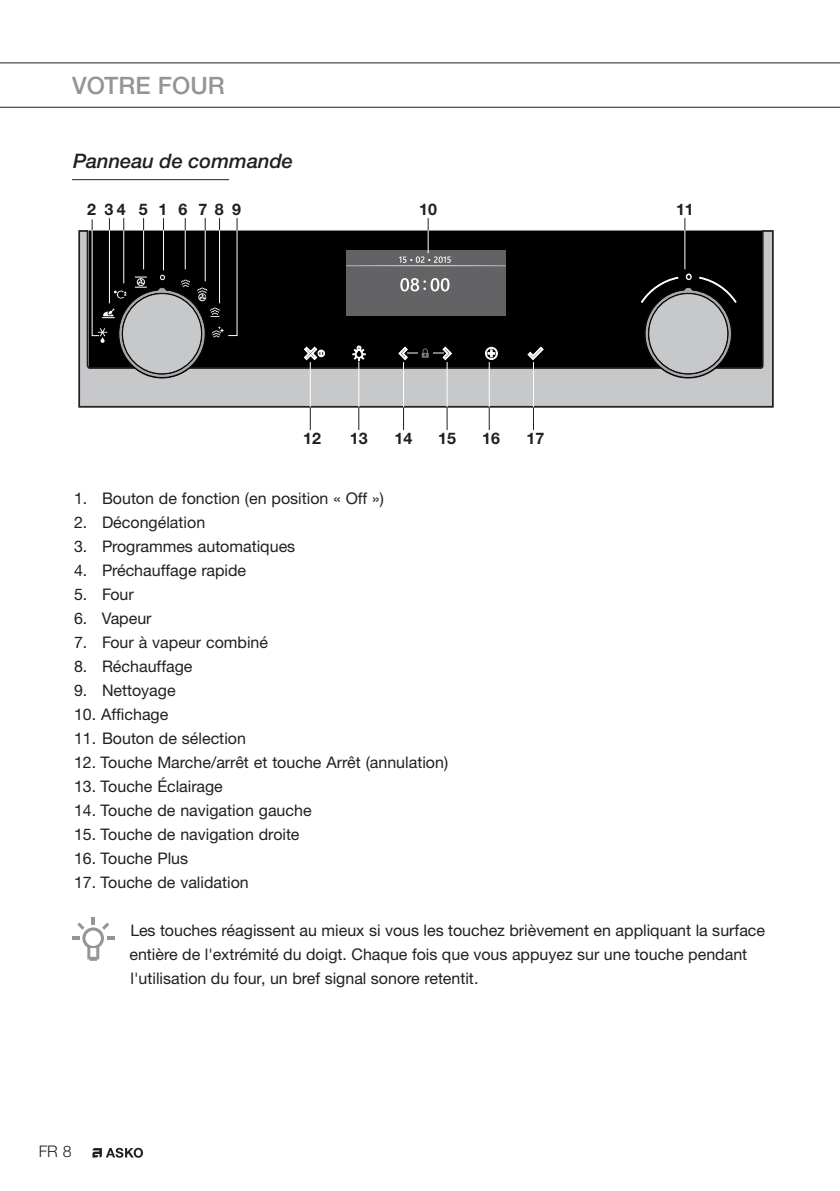
<style>
.page{position:relative;width:840px;height:1191px;background:#fff}
.page>*{position:absolute;margin:0;border:0;box-sizing:border-box;transform-origin:0 0}
.t1{font:500 24px "Helvetica Neue LTW1 G";color:#939598}
.Header_underlined{font:italic 500 20px "Helvetica Neue LTW1 G";color:#231f20}
.General_text__Attent{font:16px/24px "Helvetica Neue LTW1 G";color:#231f20}
.Platte_tekst_vet{font:700 16px "Helvetica Neue LTW1 G";color:#231f20}
.t2{font:300 16px "Helvetica Neue LT Std";color:#231f20}
</style>
<div class="page">
<hr style="left:0;top:62px;width:839px;height:1px;background:#231f20">
<hr style="left:0;top:107px;width:839px;height:1px;background:#231f20">
<svg style="left:92px;top:1147px;width:51px;height:10px"></svg>
<hr style="left:72px;top:179px;width:157px;height:1px;background:#231f20">
<svg style="left:78px;top:229px;width:696px;height:179px;background:#4a4a4b"></svg>
<svg style="left:641px;top:286px;width:93px;height:95px;background:#4b4c4c"></svg>
<div style="left:648px;top:293px;width:79px;height:81px;background:#c7c8ca;border-radius:50%"></div>
<div style="left:648px;top:293px;width:79px;height:81px;border:1px solid #050504;border-radius:50%"></div>
<svg style="left:399px;top:348px;width:51px;height:11px"></svg>
<svg style="left:309px;top:407px;width:1px;height:23px"></svg>
<hr style="left:309px;top:362px;width:1px;height:45px;background:#fff">
<svg style="left:358px;top:407px;width:1px;height:23px"></svg>
<hr style="left:358px;top:362px;width:1px;height:45px;background:#fff">
<svg style="left:403px;top:407px;width:1px;height:23px"></svg>
<hr style="left:403px;top:362px;width:1px;height:45px;background:#fff">
<svg style="left:446px;top:407px;width:1px;height:23px"></svg>
<hr style="left:446px;top:362px;width:1px;height:45px;background:#fff">
<svg style="left:488px;top:407px;width:1px;height:23px"></svg>
<hr style="left:488px;top:362px;width:1px;height:45px;background:#fff">
<hr style="left:532px;top:362px;width:1px;height:45px;background:#fff">
<svg style="left:399px;top:218px;width:51px;height:45px"></svg>
<svg style="left:684px;top:218px;width:1px;height:12px"></svg>
<hr style="left:684px;top:230px;width:1px;height:39px;background:#fff">
<svg style="left:91px;top:218px;width:179px;height:163px;background:#4c4c4c"></svg>
<svg style="left:72px;top:917px;width:42px;height:43px"></svg>
<p class="t1" style="left:72px;top:71px;width:154px">VOTRE FOUR</p>
<p class="Header_underlined" style="left:73px;top:149px;width:221px">Panneau de commande</p>
<p class="Platte_tekst_vet" style="left:87px;top:200px;width:10px">2</p>
<p class="Platte_tekst_vet" style="left:104px;top:200px;width:23px">34</p>
<p class="Platte_tekst_vet" style="left:139px;top:200px;width:10px">5</p>
<p class="Platte_tekst_vet" style="left:158px;top:200px;width:10px">1</p>
<p class="Platte_tekst_vet" style="left:178px;top:200px;width:10px">6</p>
<p class="Platte_tekst_vet" style="left:198px;top:200px;width:10px">7</p>
<p class="Platte_tekst_vet" style="left:214px;top:200px;width:10px">8</p>
<p class="Platte_tekst_vet" style="left:232px;top:200px;width:10px">9</p>
<p class="Platte_tekst_vet" style="left:419px;top:200px;width:19px">10</p>
<p class="Platte_tekst_vet" style="left:675px;top:200px;width:19px">11</p>
<p class="Platte_tekst_vet" style="left:303px;top:428px;width:19px">12</p>
<p class="Platte_tekst_vet" style="left:349px;top:428px;width:19px">13</p>
<p class="Platte_tekst_vet" style="left:394px;top:428px;width:19px">14</p>
<p class="Platte_tekst_vet" style="left:438px;top:428px;width:19px">15</p>
<p class="Platte_tekst_vet" style="left:482px;top:428px;width:19px">16</p>
<p class="Platte_tekst_vet" style="left:526px;top:428px;width:19px">17</p>
<p class="General_text__Attent" style="left:74px;top:486px;width:311px">1. Bouton de fonction (en position « Off »)</p>
<p class="General_text__Attent" style="left:74px;top:510px;width:133px">2. Décongélation</p>
<p class="General_text__Attent" style="left:74px;top:534px;width:222px">3. Programmes automatiques</p>
<p class="General_text__Attent" style="left:74px;top:558px;width:173px">4. Préchauffage rapide</p>
<p class="General_text__Attent" style="left:74px;top:582px;width:61px">5. Four</p>
<p class="General_text__Attent" style="left:74px;top:606px;width:79px">6. Vapeur</p>
<p class="General_text__Attent" style="left:74px;top:630px;width:195px">7. Four à vapeur combiné</p>
<p class="General_text__Attent" style="left:74px;top:654px;width:120px">8. Réchauffage</p>
<p class="General_text__Attent" style="left:74px;top:678px;width:103px">9. Nettoyage</p>
<p class="General_text__Attent" style="left:74px;top:702px;width:96px">10. Affichage</p>
<p class="General_text__Attent" style="left:74px;top:726px;width:173px">11. Bouton de sélection</p>
<p class="General_text__Attent" style="left:74px;top:750px;width:375px">12. Touche Marche/arrêt et touche Arrêt (annulation)</p>
<p class="General_text__Attent" style="left:74px;top:774px;width:150px">13. Touche Éclairage</p>
<p class="General_text__Attent" style="left:74px;top:798px;width:239px">14. Touche de navigation gauche</p>
<p class="General_text__Attent" style="left:74px;top:822px;width:227px">15. Touche de navigation droite</p>
<p class="General_text__Attent" style="left:74px;top:846px;width:115px">16. Touche Plus</p>
<p class="General_text__Attent" style="left:74px;top:870px;width:176px">17. Touche de validation</p>
<p class="General_text__Attent" style="left:129px;top:918px;width:636px">Les touches réagissent au mieux si vous les touchez brièvement en appliquant la surface entière de l'extrémité du doigt. Chaque fois que vous appuyez sur une touche pendant l'utilisation du four, un bref signal sonore retentit.</p>
<p class="t2" style="left:39px;top:1141px;width:35px">FR 8</p>
</div>
